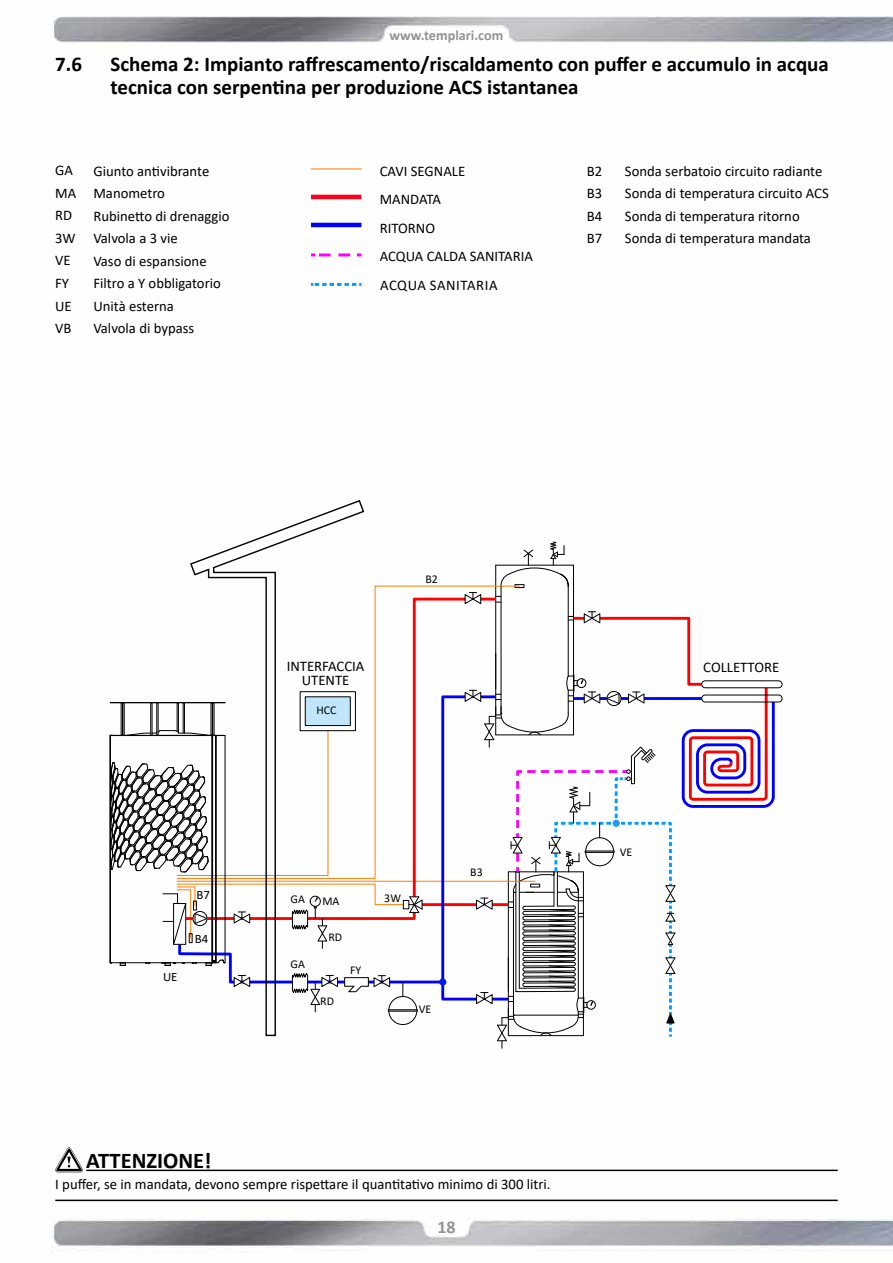
<style>
.page{position:relative;width:893px;height:1263px;background:#fff}
.page>*{position:absolute;margin:0;border:0;box-sizing:border-box;transform-origin:0 0}
.t1{font:700 22.5px "Calibri";color:#000}
.t2{font:700 21px/22.5px "Calibri";color:#000}
.t3{font:700 18px "Calibri";color:#939393}
.t4{font:14.7px/22.5px "Calibri";color:#000}
.t5{font:700 14.25px "Calibri";color:#939393}
.t6{font:12.9px "Calibri";color:#000}
.t7{font:11.85px "Calibri";color:#010202}
</style>
<div class="page">
<img style="left:51px;top:16px;width:842px;height:1236px">
<hr style="left:86px;top:1169px;width:752px;height:2px;background:#000">
<svg style="left:55px;top:1147px;width:28px;height:25px"></svg>
<hr style="left:55px;top:1199px;width:783px;height:2px;background:#000">
<svg style="left:189px;top:499px;width:176px;height:42px"></svg>
<div style="left:701px;top:694px;width:82px;height:8px;border:1px solid #010202;border-radius:3px"></div>
<div style="left:701px;top:680px;width:82px;height:8px;border:1px solid #010202;border-radius:3px"></div>
<svg style="left:109px;top:541px;width:667px;height:507px"></svg>
<div style="left:300px;top:691px;width:56px;height:40px;border:1px solid #000"></div>
<div style="left:305px;top:697px;width:45px;height:28px;background:#c1e6fb"></div>
<div style="left:305px;top:697px;width:45px;height:29px;border:1px solid #000"></div>
<div style="left:701px;top:661px;width:80px;height:13px;background:#fff"></div>
<hr style="left:311px;top:169px;width:50px;height:1px;background:#ff7d00">
<hr style="left:311px;top:195px;width:50px;height:4px;background:#ff001c">
<hr style="left:311px;top:223px;width:50px;height:4px;background:#00f">
<svg style="left:357px;top:253px;width:4px;height:3px"></svg>
<svg style="left:311px;top:253px;width:39px;height:3px"></svg>
<svg style="left:311px;top:283px;width:50px;height:3px"></svg>
<p class="t5" style="left:390px;top:25px;width:115px">www.templari.com</p>
<h2 class="t2" style="left:55px;top:53px;width:28px">7.6</h2>
<h2 class="t2" style="left:111px;top:53px;width:720px">Schema 2: Impianto raffrescamento/riscaldamento con puffer e accumulo in acqua tecnica con serpentina per produzione ACS istantanea</h2>
<p class="t4" style="left:55px;top:159px;width:23px">GA<br>MA<br>RD<br>3W<br>VE<br>FY<br>UE<br>VB</p>
<p class="t4" style="left:93px;top:159px;width:138px">Giunto antivibrante<br>Manometro<br>Rubinetto di drenaggio<br>Valvola a 3 vie<br>Vaso di espansione<br>Filtro a Y obbligatorio<br>Unità esterna<br>Valvola di bypass</p>
<p class="t4" style="left:587px;top:159px;width:17px;text-align:justify">B2<br>B3<br>B4<br>B7</p>
<p class="t4" style="left:625px;top:159px;width:205px">Sonda serbatoio circuito radiante<br>Sonda di temperatura circuito ACS<br>Sonda di temperatura ritorno<br>Sonda di temperatura mandata</p>
<p class="t4" style="left:380px;top:156px;width:155px;line-height:28.7px">CAVI SEGNALE<br>MANDATA<br>RITORNO<br>ACQUA CALDA SANITARIA<br>ACQUA SANITARIA</p>
<p class="t7" style="left:425px;top:571px;width:14px">B2</p>
<p class="t4" style="left:287px;top:655px;width:79px">INTERFACCIA</p>
<p class="t4" style="left:703px;top:656px;width:77px">COLLETTORE</p>
<p class="t4" style="left:302px;top:668px;width:49px">UTENTE</p>
<p class="t6" style="left:163px;top:968px;width:16px">UE</p>
<p class="t6" style="left:196px;top:885px;width:15px">B7</p>
<p class="t6" style="left:195px;top:929px;width:15px">B4</p>
<p class="t7" style="left:316px;top:702px;width:22px">HCC</p>
<p class="t7" style="left:291px;top:891px;width:16px">GA</p>
<p class="t7" style="left:291px;top:956px;width:16px">GA</p>
<p class="t7" style="left:322px;top:893px;width:19px">MA</p>
<p class="t7" style="left:328px;top:929px;width:15px">RD</p>
<p class="t7" style="left:320px;top:992px;width:15px">RD</p>
<p class="t7" style="left:350px;top:961px;width:13px">FY</p>
<p class="t7" style="left:384px;top:890px;width:18px">3W</p>
<p class="t7" style="left:419px;top:1001px;width:14px">VE</p>
<p class="t7" style="left:470px;top:864px;width:14px">B3</p>
<h1 class="t1" style="left:86px;top:1144px;width:127px">ATTENZIONE!</h1>
<p class="t4" style="left:55px;top:1172px;width:497px">I puffer, se in mandata, devono sempre rispettare il quantitativo minimo di 300 litri.</p>
<p class="t3" style="left:437px;top:1214px;width:20px">18</p>
<p class="t7" style="left:620px;top:843px;width:14px">VE</p>
</div>
